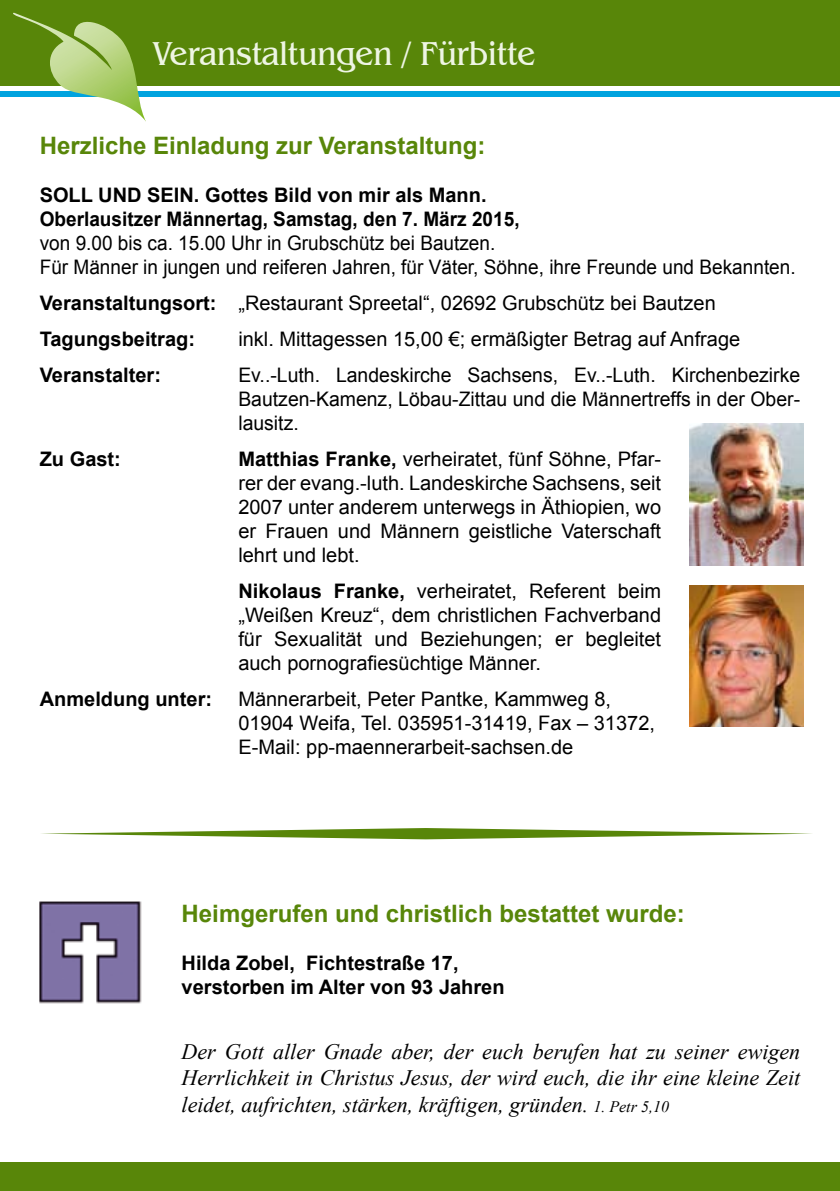
<style>
.page{position:relative;width:840px;height:1191px;background:#fff}
.page>*{position:absolute;margin:0;border:0;box-sizing:border-box;transform-origin:0 0}
.t1{font:34px "Benguiat IT Cby BT";color:#eef5e3;scale:.93 1}
.t2{font:700 24px "Arial";color:#588609}
.t3{font:italic 22px/26.4px "Times New Roman";color:#000;text-align:justify}
.t4{font:20px/24px "Arial";color:#000;text-align:justify}
.t5{font:700 20px/24px "Arial";color:#000}
.t6{font:20px/24px "Arial";color:#000;scale:.95 1}
.s1{font-weight:700}
.s2{font-size:16px}
</style>
<div class="page">
<div style="left:0;top:0;width:839px;height:85px;background:#588609"></div>
<div style="left:0;top:1162px;width:839px;height:29px;background:#588609"></div>
<div style="left:0;top:91px;width:839px;height:5px;background:#00a3df"></div>
<svg style="left:9px;top:13px;width:137px;height:109px"></svg>
<img style="left:40px;top:901px;width:102px;height:103px">
<img style="left:689px;top:423px;width:113px;height:142px">
<img style="left:689px;top:585px;width:113px;height:142px">
<svg style="left:41px;top:828px;width:771px;height:11px"></svg>
<h1 class="t1" style="left:153px;top:33px;width:412px">Veranstaltungen / Fürbitte</h1>
<p class="t2" style="left:40px;top:129px;width:447px">Herzliche Einladung zur Veranstaltung:</p>
<p class="t5" style="left:40px;top:183px;width:481px">SOLL UND SEIN. Gottes Bild von mir als Mann.<br>Oberlausitzer Männertag, Samstag, den 7. März 2015,</p>
<p class="t6" style="left:40px;top:231px;width:796px">von 9.00 bis ca. 15.00 Uhr in Grubschütz bei Bautzen.<br>Für Männer in jungen und reiferen Jahren, für Väter, Söhne, ihre Freunde und Bekannten.</p>
<p class="t4" style="left:40px;top:285px;width:677px;line-height:36px"><span class="s1">Veranstaltungsort:</span> „Restaurant Spreetal“, 02692 Grubschütz bei Bautzen<br><span class="s1">Tagungsbeitrag:</span></p>
<p class="t4" style="left:238px;top:327px;width:503px">inkl. Mittagessen 15,00 €; ermäßigter Betrag auf Anfrage</p>
<p class="t5" style="left:40px;top:363px;width:123px">Veranstalter:</p>
<p class="t4" style="left:238px;top:363px;width:563px">Ev..-Luth. Landeskirche Sachsens, Ev..-Luth. Kirchenbezirke Bautzen-Kamenz, Löbau-Zittau und die Männertreffs in der Ober&shy;lausitz.</p>
<p class="t5" style="left:40px;top:447px;width:83px">Zu Gast:</p>
<p class="t4" style="left:238px;top:447px;width:424px"><span class="s1">Matthias Franke,</span> verheiratet, fünf Söhne, Pfar&shy;rer der evang.-luth. Landeskirche Sachsens, seit 2007 unter anderem unterwegs in Äthiopien, wo er Frauen und Männern geistliche Vaterschaft lehrt und lebt.</p>
<p class="t4" style="left:238px;top:579px;width:424px"><span class="s1">Nikolaus Franke,</span> verheiratet, Referent beim „Weißen Kreuz“, dem christlichen Fachverband für Sexualität und Beziehungen; er begleitet auch pornografiesüchtige Männer.</p>
<p class="t5" style="left:40px;top:687px;width:174px">Anmeldung unter:</p>
<p class="t4" style="left:238px;top:687px;width:418px;text-align:left">Männerarbeit, Peter Pantke, Kammweg 8,<br>01904 Weifa, Tel. 035951-31419, Fax – 31372,<br>E-Mail: pp-maennerarbeit-sachsen.de</p>
<p class="t2" style="left:181px;top:897px;width:504px">Heimgerufen und christlich bestattet wurde:</p>
<p class="t5" style="left:181px;top:951px;width:324px">Hilda Zobel, Fichtestraße 17, verstorben im Alter von 93 Jahren</p>
<p class="t3" style="left:181px;top:1037px;width:619px">Der Gott aller Gnade aber, der euch berufen hat zu seiner ewigen Herrlichkeit in Christus Jesus, der wird euch, die ihr eine kleine Zeit leidet, aufrichten, stärken, kräftigen, gründen. <span class="s2">1. Petr 5,10</span></p>
</div>
